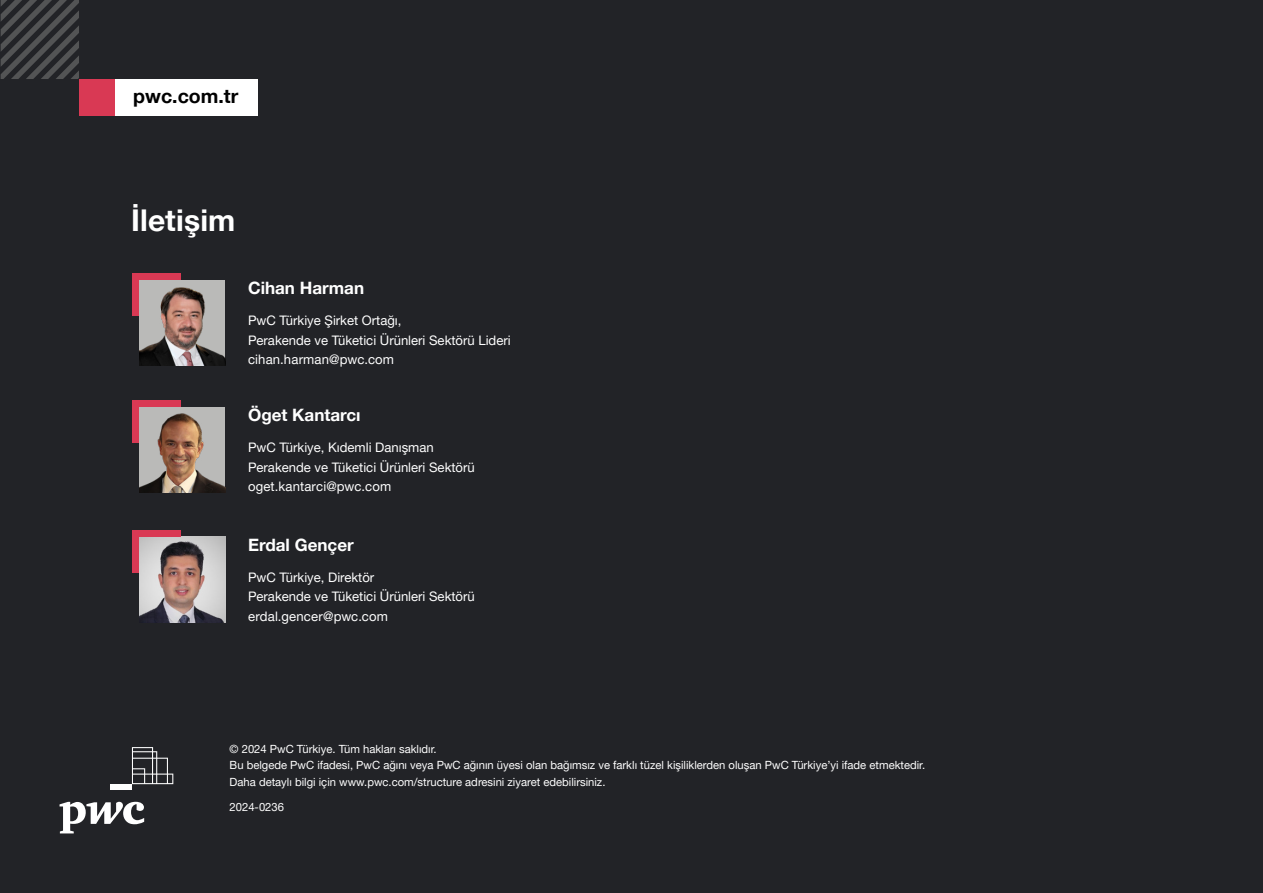
<style>
.page{position:relative;width:1263px;height:893px;background:#222327}
.page>*{position:absolute;margin:0;border:0;box-sizing:border-box;transform-origin:0 0}
.t1{font:700 30px "Helvetica Neue LT Pro";letter-spacing:.005em;color:#fff}
.t2{font:700 19.5px "Helvetica Neue LT Pro";color:#000}
.t3{font:700 17.1px "Helvetica Neue LT Pro";color:#fff}
.t4{font:13.05px/19.6px "Helvetica Neue LT Pro";color:#fff}
.t5{font:11.25px/16.5px "Helvetica Neue LT Pro";color:#fff}
</style>
<div class="page">
<div style="left:115px;top:79px;width:143px;height:37px;background:#fff"></div>
<div style="left:79px;top:79px;width:36px;height:37px;background:#d93954"></div>
<div style="left:111px;top:784px;width:21px;height:5px;background:#fff"></div>
<svg style="left:60px;top:802px;width:84px;height:31px"></svg>
<svg style="left:132px;top:747px;width:41px;height:37px"></svg>
<img style="left:139px;top:280px;width:86px;height:86px">
<div style="left:138px;top:273px;width:43px;height:7px;background:#d93954"></div>
<div style="left:132px;top:273px;width:7px;height:43px;background:#d93954"></div>
<img style="left:139px;top:537px;width:86px;height:85px">
<div style="left:138px;top:530px;width:43px;height:7px;background:#d93954"></div>
<div style="left:132px;top:530px;width:7px;height:43px;background:#d93954"></div>
<img style="left:139px;top:407px;width:86px;height:86px">
<div style="left:138px;top:400px;width:43px;height:7px;background:#d93954"></div>
<div style="left:132px;top:400px;width:7px;height:43px;background:#d93954"></div>
<svg style="left:1px;top:0;width:78px;height:79px"></svg>
<h2 class="t2" style="left:133px;top:84px;width:107px">pwc.com.tr</h2>
<h1 class="t1" style="left:131px;top:202px;width:106px">İletişim</h1>
<h3 class="t3" style="left:248px;top:277px;width:118px">Cihan Harman</h3>
<p class="t4" style="left:248px;top:310px;width:264px">PwC Türkiye Şirket Ortağı,<br>Perakende ve Tüketici Ürünleri Sektörü Lideri cihan.harman@pwc.com</p>
<h3 class="t3" style="left:248px;top:405px;width:114px">Öget Kantarcı</h3>
<p class="t4" style="left:248px;top:437px;width:228px">PwC Türkiye, Kıdemli Danışman<br>Perakende ve Tüketici Ürünleri Sektörü oget.kantarci@pwc.com</p>
<h3 class="t3" style="left:248px;top:534px;width:107px">Erdal Gençer</h3>
<p class="t4" style="left:248px;top:567px;width:228px">PwC Türkiye, Direktör<br>Perakende ve Tüketici Ürünleri Sektörü erdal.gencer@pwc.com</p>
<p class="t5" style="left:230px;top:740px;width:697px">© 2024 PwC Türkiye. Tüm hakları saklıdır.<br>Bu belgede PwC ifadesi, PwC ağını veya PwC ağının üyesi olan bağımsız ve farklı tüzel kişiliklerden oluşan PwC Türkiye’yi ifade etmektedir.<br>Daha detaylı bilgi için www.pwc.com/structure adresini ziyaret edebilirsiniz.</p>
<p class="t5" style="left:230px;top:798px;width:56px">2024-0236</p>
</div>
